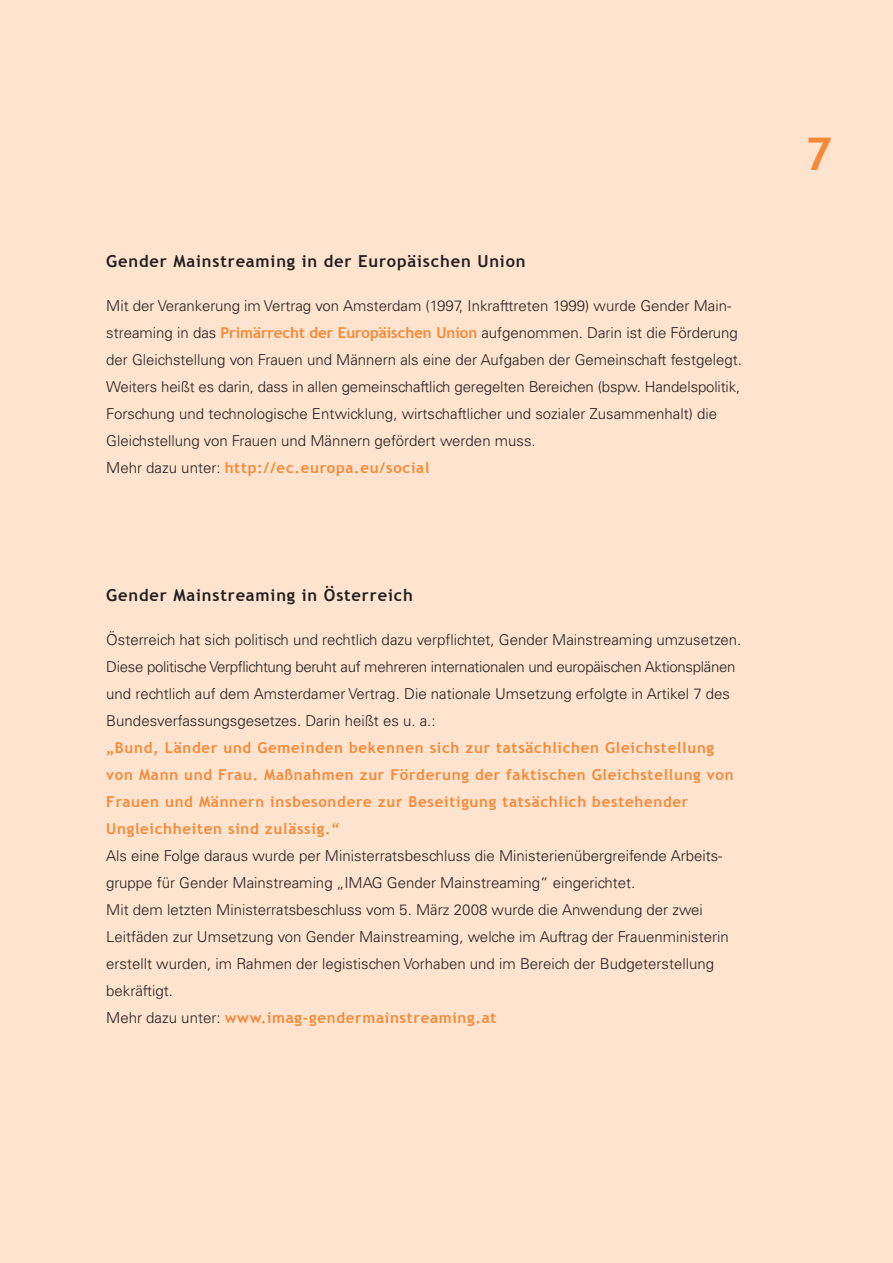
<style>
.page{position:relative;width:893px;height:1263px;background:#fee3ce}
.page>*{position:absolute;margin:0;border:0;box-sizing:border-box;transform-origin:0 0}
.t1{font:700 45px "Trebuchet MS";color:#f58938}
.t2{font:700 16.5px "Trebuchet MS";letter-spacing:.05em;color:#231f20}
.t3{font:300 15px/27px "Univers LT Std";color:#231f20}
.t4{font:700 15px/27px "Trebuchet MS";letter-spacing:.05em;color:#f58938}
.s1{font-family:"Trebuchet MS";font-weight:700;color:#f58938}
.s2{font-family:"Univers LT Std";font-weight:300;color:#231f20}
</style>
<div class="page">
<p class="t2" style="left:106px;top:251px;width:421px">Gender Mainstreaming in der Europäischen Union</p>
<p class="t3" style="left:106px;top:292px;width:637px">Mit der Verankerung im Vertrag von Amsterdam (1997, Inkrafttreten 1999) wurde Gender Main&shy;streaming in das <span class="s1">Primärrecht der Europäischen Union</span> aufgenommen. Darin ist die Förderung der Gleichstellung von Frauen und Männern als eine der Aufgaben der Gemeinschaft festgelegt.<br>Weiters heißt es darin, dass in allen gemeinschaftlich geregelten Bereichen (bspw. Handelspolitik, Forschung und technologische Entwicklung, wirtschaftlicher und sozialer Zusammenhalt) die Gleichstellung von Frauen und Männern gefördert werden muss.</p>
<p class="t4" style="left:106px;top:454px;width:325px"><span class="s2">Mehr dazu unter:</span> http://ec.europa.eu/social</p>
<p class="t2" style="left:106px;top:585px;width:308px">Gender Mainstreaming in Österreich</p>
<p class="t3" style="left:106px;top:627px;width:636px">Österreich hat sich politisch und rechtlich dazu verpflichtet, Gender Mainstreaming umzusetzen.<br>Diese politische Verpflichtung beruht auf mehreren internationalen und europäischen Aktionsplänen und rechtlich auf dem Amsterdamer Vertrag. Die nationale Umsetzung erfolgte in Artikel 7 des Bundesverfassungsgesetzes. Darin heißt es u. a.:</p>
<p class="t4" style="left:106px;top:734px;width:629px">„Bund, Länder und Gemeinden bekennen sich zur tatsächlichen Gleichstellung von Mann und Frau. Maßnahmen zur Förderung der faktischen Gleichstellung von Frauen und Männern insbesondere zur Beseitigung tatsächlich bestehender Ungleichheiten sind zulässig.“</p>
<p class="t3" style="left:106px;top:843px;width:624px">Als eine Folge daraus wurde per Ministerratsbeschluss die Ministerienübergreifende Arbeits&shy;gruppe für Gender Mainstreaming „IMAG Gender Mainstreaming“ eingerichtet.<br>Mit dem letzten Ministerratsbeschluss vom 5. März 2008 wurde die Anwendung der zwei Leitfäden zur Umsetzung von Gender Mainstreaming, welche im Auftrag der Frauenministerin erstellt wurden, im Rahmen der legistischen Vorhaben und im Bereich der Budgeterstellung bekräftigt.</p>
<p class="t4" style="left:106px;top:1004px;width:392px"><span class="s2">Mehr dazu unter:</span> www.imag-gendermainstreaming.at</p>
<h1 class="t1" style="left:805px;top:126px;width:28px">7</h1>
</div>
